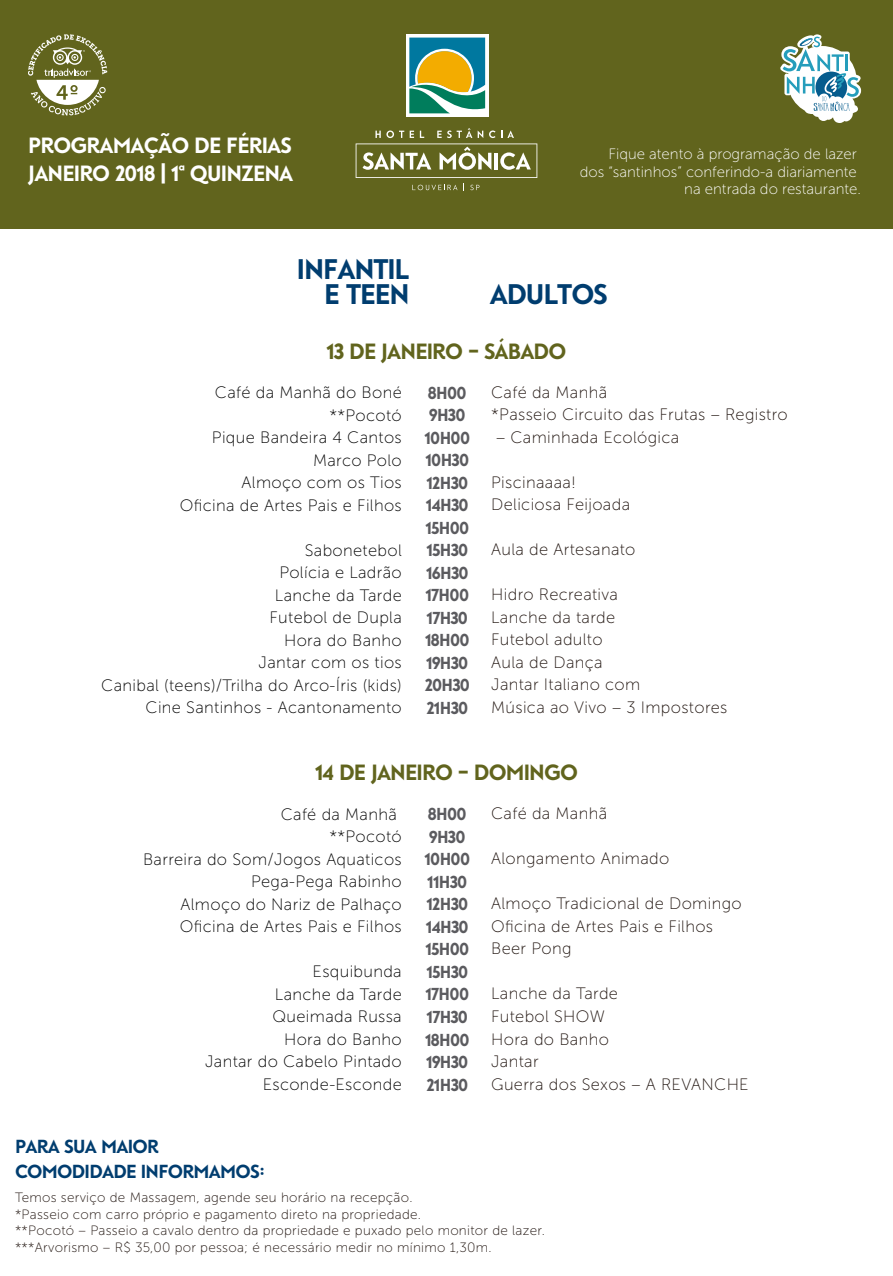
<style>
.page{position:relative;width:893px;height:1276px;background:#fff}
.page>*{position:absolute;margin:0;border:0;box-sizing:border-box;transform-origin:0 0}
.t1{font:800 27px/25.2px "Guess Sans";letter-spacing:-.04em;color:#003d6f;text-align:right}
.t2{font:800 21px/28.3px "Guess Sans";letter-spacing:-.04em;color:#fff}
.t3{font:800 21px "Guess Sans";letter-spacing:-.04em;color:#61641d}
.t4{font:800 18px/25.2px "Guess Sans";letter-spacing:-.04em;color:#003d6f}
.t5{font:16.5px/22.5px "Museo Sans 100";letter-spacing:.02em;color:#000;text-align:right}
.t6{font:16.5px/22.5px "Museo Sans 100";letter-spacing:.02em;color:#1e120d}
.t7{font:800 16.5px/22.5px "Guess Sans";letter-spacing:-.04em;color:#5b5b5f}
.t8{font:15px/17.5px "Museo Sans 100";color:#fff;text-align:right}
.t9{font:13.5px/16.5px "Museo Sans 100";letter-spacing:.02em;color:#1e120d}
</style>
<div class="page">
<div style="left:0;top:0;width:893px;height:229px;background:#61641d"></div>
<svg style="left:28px;top:34px;width:79px;height:81px"></svg>
<svg style="left:780px;top:34px;width:81px;height:89px"></svg>
<div style="left:406px;top:34px;width:82px;height:83px;background:linear-gradient(to right,#fff,#fff)"></div>
<svg style="left:409px;top:38px;width:76px;height:76px;background:#6e9e73"></svg>
<svg style="left:412px;top:185px;width:45px;height:5px"></svg>
<svg style="left:470px;top:185px;width:9px;height:5px"></svg>
<svg style="left:356px;top:128px;width:181px;height:50px"></svg>
<p class="t2" style="left:28px;top:131px;width:266px">PROGRAMAÇÃO DE FÉRIAS<br>JANEIRO 2018 | 1ª QUINZENA</p>
<h1 class="t1" style="left:297px;top:257px;width:114px">INFANTIL<br>E TEEN</h1>
<p class="t8" style="left:580px;top:146px;width:283px">Fique atento à programação de lazer<br>dos “santinhos” conferindo-a diariamente na entrada do restaurante.</p>
<h1 class="t1" style="left:490px;top:282px;width:119px">ADULTOS</h1>
<p class="t3" style="left:327px;top:337px;width:241px">13 DE JANEIRO – SÁBADO</p>
<p class="t7" style="left:424px;top:381px;width:47px">8H00<br>9H30<br>10H00<br>10H30<br>12H30<br>14H30<br>15H00<br>15H30<br>16H30<br>17H00<br>17H30<br>18H00<br>19H30<br>20H30<br>21H30</p>
<p class="t6" style="left:491px;top:381px;width:298px">Café da Manhã<br>*Passeio Circuito das Frutas – Registro</p>
<p class="t6" style="left:496px;top:426px;width:185px">– Caminhada Ecológica</p>
<p class="t6" style="left:491px;top:471px;width:140px">Piscinaaaa!<br>Deliciosa Feijoada</p>
<p class="t6" style="left:491px;top:538px;width:146px">Aula de Artesanato</p>
<p class="t6" style="left:491px;top:583px;width:238px">Hidro Recreativa<br>Lanche da tarde<br>Futebol adulto<br>Aula de Dança<br>Jantar Italiano com<br>Música ao Vivo – 3 Impostores</p>
<p class="t5" style="left:180px;top:381px;width:223px">Café da Manhã do Boné **Pocotó<br>Pique Bandeira 4 Cantos<br>Marco Polo<br>Almoço com os Tios<br>Oficina de Artes Pais e Filhos</p>
<p class="t5" style="left:101px;top:539px;width:302px">Sabonetebol<br>Polícia e Ladrão<br>Lanche da Tarde<br>Futebol de Dupla<br>Hora do Banho<br>Jantar com os tios<br>Canibal (teens)/Trilha do Arco-Íris (kids)<br>Cine Santinhos - Acantonamento</p>
<p class="t3" style="left:315px;top:759px;width:264px">14 DE JANEIRO – DOMINGO</p>
<p class="t7" style="left:424px;top:803px;width:47px">8H00<br>9H30<br>10H00<br>11H30<br>12H30<br>14H30<br>15H00<br>15H30<br>17H00<br>17H30<br>18H00<br>19H30<br>21H30</p>
<p class="t6" style="left:491px;top:802px;width:118px">Café da Manhã</p>
<p class="t6" style="left:491px;top:847px;width:180px">Alongamento Animado</p>
<p class="t6" style="left:491px;top:892px;width:252px">Almoço Tradicional de Domingo<br>Oficina de Artes Pais e Filhos<br>Beer Pong</p>
<p class="t6" style="left:491px;top:982px;width:259px">Lanche da Tarde<br>Futebol SHOW<br>Hora do Banho<br>Jantar<br>Guerra dos Sexos – A REVANCHE</p>
<p class="t5" style="left:143px;top:803px;width:260px">Café da Manhã<br>**Pocotó<br>Barreira do Som/Jogos Aquaticos<br>Pega-Pega Rabinho<br>Almoço do Nariz de Palhaço<br>Oficina de Artes Pais e Filhos</p>
<p class="t5" style="left:205px;top:960px;width:198px">Esquibunda<br>Lanche da Tarde<br>Queimada Russa<br>Hora do Banho<br>Jantar do Cabelo Pintado<br>Esconde-Esconde</p>
<p class="t4" style="left:15px;top:1133px;width:252px">PARA SUA MAIOR<br>COMODIDADE INFORMAMOS:</p>
<p class="t9" style="left:15px;top:1189px;width:531px">Temos serviço de Massagem, agende seu horário na recepção.<br>*Passeio com carro próprio e pagamento direto na propriedade.<br>**Pocotó – Passeio a cavalo dentro da propriedade e puxado pelo monitor de lazer. ***Arvorismo – R$ 35,00 por pessoa; é necessário medir no mínimo 1,30m.</p>
</div>
